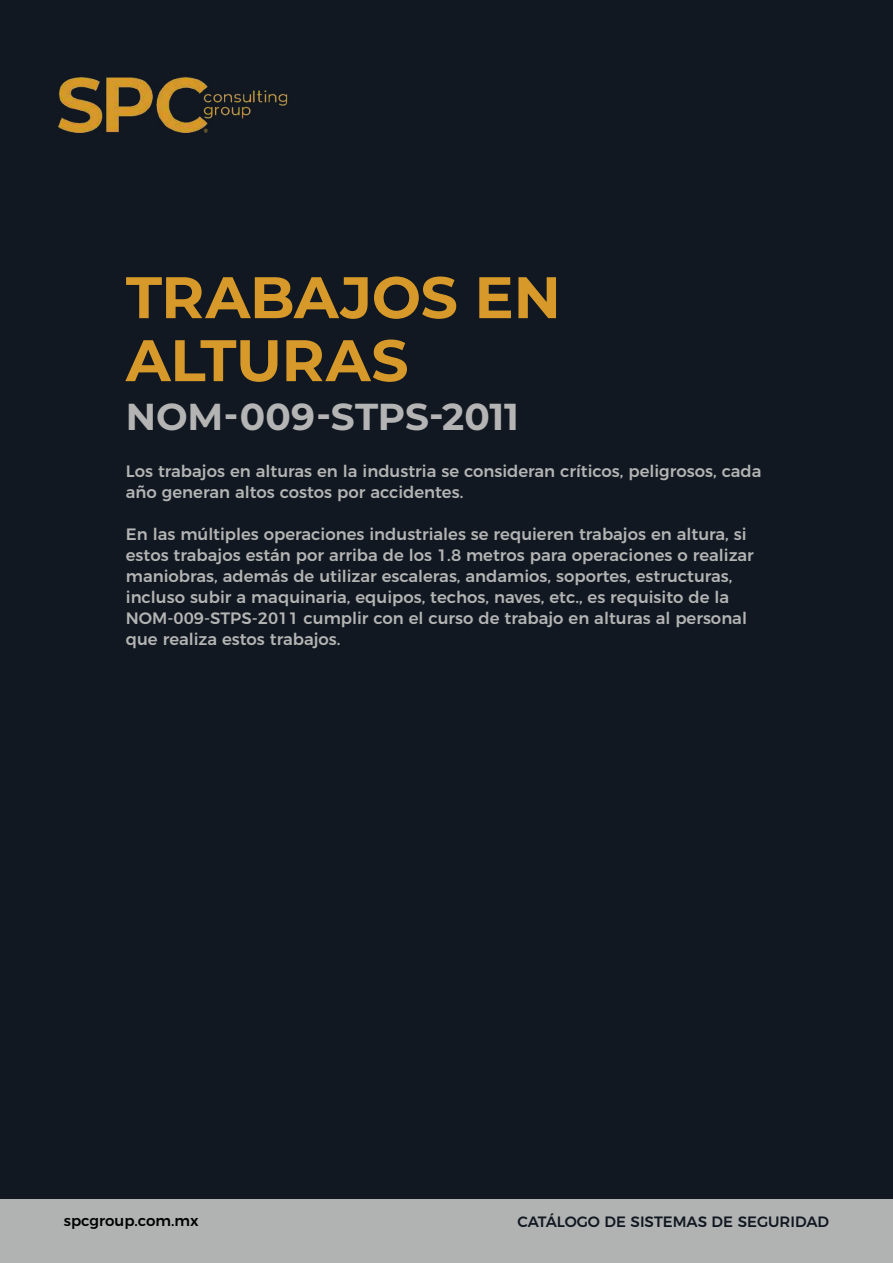
<style>
.page{position:relative;width:893px;height:1263px;background:#111821}
.page>*{position:absolute;margin:0;border:0;box-sizing:border-box;transform-origin:0 0}
.t1{font:700 58.5px/63px "Montserrat";letter-spacing:-.005em;color:#d79a2a}
.t2{font:700 37.5px "Montserrat";letter-spacing:-.005em;color:#b3b4b3}
.t3{font:500 16.5px/21px "Montserrat";color:#b3b4b3}
.t4{font:500 15px "Montserrat";color:#111821}
.t5{font:500 15px "Montserrat";color:#000}
</style>
<div class="page">
<div style="left:1px;top:1199px;width:892px;height:64px;background:#b1b3b3"></div>
<img style="left:58px;top:77px;width:230px;height:56px">
<h1 class="t1" style="left:126px;top:263px;width:436px">TRABAJOS EN<br>ALTURAS</h1>
<h2 class="t2" style="left:126px;top:389px;width:394px">NOM-009-STPS-2011</h2>
<p class="t3" style="left:126px;top:460px;width:637px">Los trabajos en alturas en la industria se consideran críticos, peligrosos, cada año generan altos costos por accidentes.</p>
<p class="t3" style="left:126px;top:523px;width:629px">En las múltiples operaciones industriales se requieren trabajos en altura, si estos trabajos están por arriba de los 1.8 metros para operaciones o realizar maniobras, además de utilizar escaleras, andamios, soportes, estructuras, incluso subir a maquinaria, equipos, techos, naves, etc., es requisito de la NOM-009-STPS-2011 cumplir con el curso de trabajo en alturas al personal que realiza estos trabajos.</p>
<p class="t5" style="left:64px;top:1209px;width:136px">spcgroup.com.mx</p>
<p class="t4" style="left:517px;top:1209px;width:313px">CATÁLOGO DE SISTEMAS DE SEGURIDAD</p>
</div>
